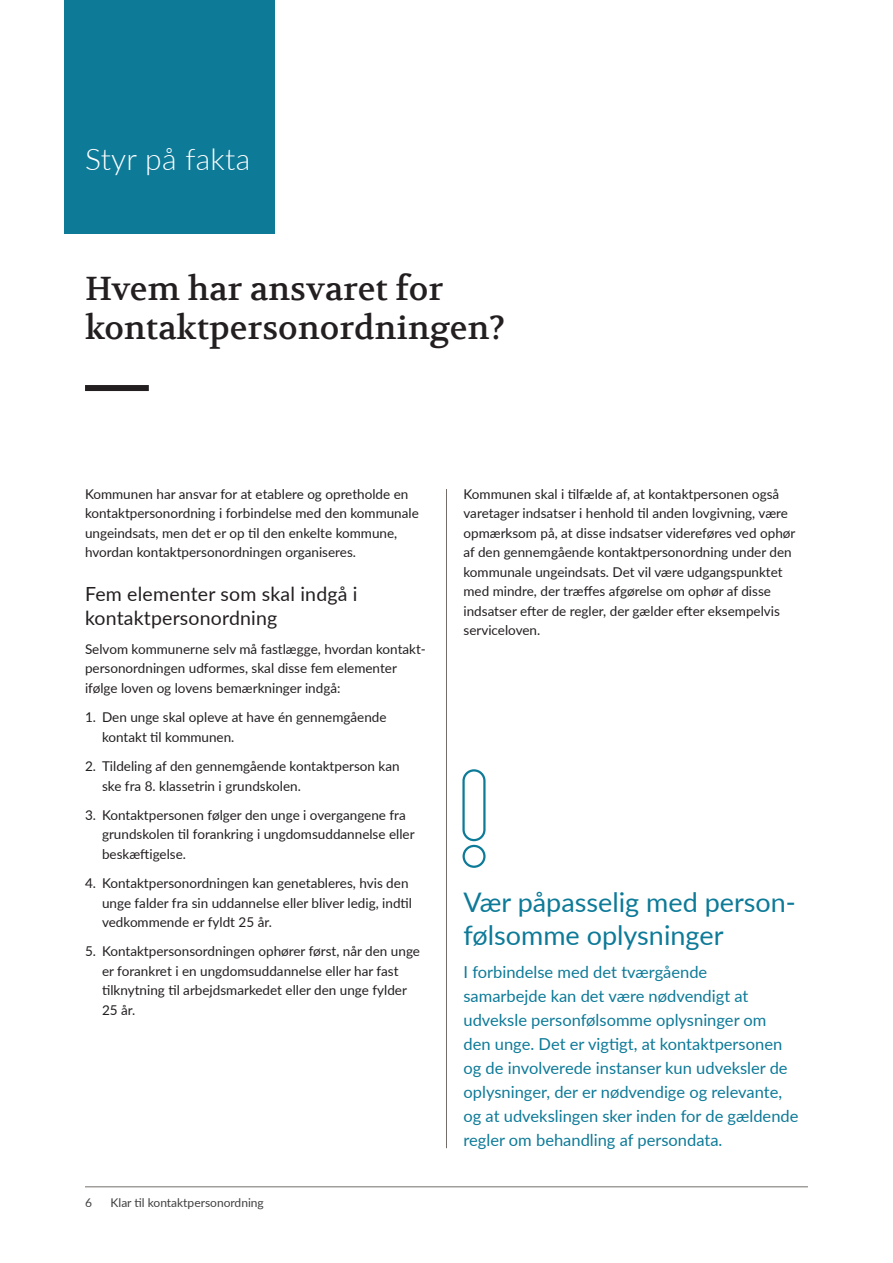
<style>
.page{position:relative;width:893px;height:1263px;background:#fff}
.page>*{position:absolute;margin:0;border:0;box-sizing:border-box;transform-origin:0 0}
._1_Overskrift_2{font:33px/39px "Volkhov";color:#231f20}
._1__Overskrift_2___l{font:300 30px "Lato";letter-spacing:.01em;color:#fff}
._1_Brødtekst_9_13{font:27px/33px "Lato";color:#0d7a98}
._1_Overskrift_3{font:19.5px/24px "Lato";letter-spacing:.01em;color:#231f20}
._1_Stor_brødtekst_Bo{font:16.5px/24px "Lato";color:#0d7a98}
._1_Brødtekst_9_13-2{font:13.5px/19.5px "Lato";color:#231f20}
.t1{font:12px "Lato";color:#413f41}
</style>
<div class="page">
<div style="left:85px;top:385px;width:64px;height:6px;background:#231f20"></div>
<div style="left:462px;top:769px;width:24px;height:72px;border:2px solid #0d7a98;border-radius:10px"></div>
<div style="left:462px;top:845px;width:24px;height:23px;border:2px solid #0d7a98;border-radius:50%"></div>
<hr style="left:446px;top:489px;width:1px;height:659px;background:#736e6a">
<div style="left:64px;top:0;width:210px;height:234px;background:#0d7a98"></div>
<hr style="left:85px;top:1186px;width:723px;height:1px;background:#736e6a">
<p class="_1__Overskrift_2___l" style="left:85px;top:138px;width:167px">Styr på fakta</p>
<p class="_1_Overskrift_2" style="left:85px;top:269px;width:422px">Hvem har ansvaret for kontaktpersonordningen?</p>
<p class="_1_Brødtekst_9_13-2" style="left:85px;top:483px;width:335px">Kommunen har ansvar for at etablere og opretholde en kontaktpersonordning i forbindelse med den kommunale ungeindsats, men det er op til den enkelte kommune, hvordan kontaktpersonordningen organiseres.</p>
<p class="_1_Overskrift_3" style="left:85px;top:581px;width:274px">Fem elementer som skal indgå i kontaktpersonordning</p>
<p class="_1_Brødtekst_9_13-2" style="left:85px;top:639px;width:342px">Selvom kommunerne selv må fastlægge, hvordan kontakt&shy;personordningen udformes, skal disse fem elementer ifølge loven og lovens bemærkninger indgå:</p>
<p class="_1_Brødtekst_9_13-2" style="left:102px;top:707px;width:286px;text-indent:-17px">1. Den unge skal opleve at have én gennemgående kontakt til kommunen.</p>
<p class="_1_Brødtekst_9_13-2" style="left:102px;top:756px;width:299px;text-indent:-17px">2. Tildeling af den gennemgående kontaktperson kan ske fra 8. klassetrin i grundskolen.</p>
<p class="_1_Brødtekst_9_13-2" style="left:102px;top:804px;width:314px;text-indent:-17px">3. Kontaktpersonen følger den unge i overgangene fra grundskolen til forankring i ungdomsuddannelse eller beskæftigelse.</p>
<p class="_1_Brødtekst_9_13-2" style="left:102px;top:873px;width:312px;text-indent:-17px">4. Kontaktpersonordningen kan genetableres, hvis den unge falder fra sin uddannelse eller bliver ledig, indtil vedkommende er fyldt 25 år.</p>
<p class="_1_Brødtekst_9_13-2" style="left:102px;top:941px;width:319px;text-indent:-17px">5. Kontaktpersonsordningen ophører først, når den unge er forankret i en ungdomsuddannelse eller har fast tilknytning til arbejdsmarkedet eller den unge fylder 25 år.</p>
<p class="t1" style="left:85px;top:1194px;width:8px">6</p>
<p class="t1" style="left:111px;top:1194px;width:155px">Klar til kontaktpersonordning</p>
<p class="_1_Brødtekst_9_13-2" style="left:463px;top:483px;width:333px">Kommunen skal i tilfælde af, at kontaktpersonen også varetager indsatser i henhold til anden lovgivning, være opmærksom på, at disse indsatser videreføres ved ophør af den gennemgående kontaktpersonordning under den kommunale ungeindsats. Det vil være udgangspunktet med mindre, der træffes afgørelse om ophør af disse indsatser efter de regler, der gælder efter eksempelvis serviceloven.</p>
<p class="_1_Brødtekst_9_13" style="left:463px;top:884px;width:331px">Vær påpasselig med person&shy;følsomme oplysninger</p>
<p class="_1_Stor_brødtekst_Bo" style="left:463px;top:959px;width:336px">I forbindelse med det tværgående<br>samarbejde kan det være nødvendigt at udveksle personfølsomme oplysninger om<br>den unge. Det er vigtigt, at kontaktpersonen og de involverede instanser kun udveksler de oplysninger, der er nødvendige og relevante, og at udvekslingen sker inden for de gældende regler om behandling af persondata.</p>
</div>
